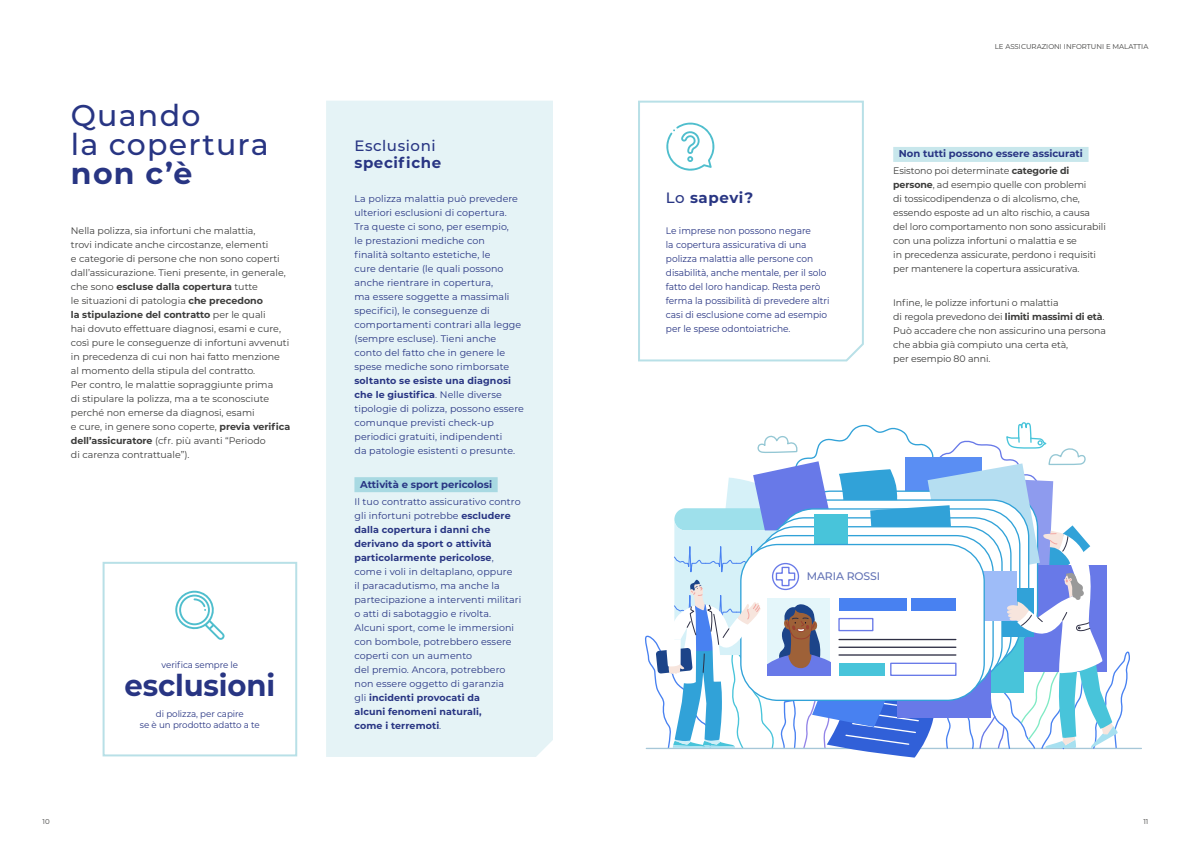
<style>
.page{position:relative;width:1191px;height:842px;background:#fff}
.page>*{position:absolute;margin:0;border:0;box-sizing:border-box;transform-origin:0 0}
.t1{font:500 30px/29px "Montserrat";letter-spacing:.04em;color:#283583}
.t2{font:700 30px "Montserrat";letter-spacing:-.005em;color:#283583}
.t3{font:700 15px "Montserrat";letter-spacing:.04em;color:#283583}
.t4{font:500 15px "Montserrat";letter-spacing:.04em;color:#283583}
.t5{font:500 11px "Montserrat";letter-spacing:-.01em;color:#6272b5}
.t6{font:700 10px "Montserrat";color:#283583}
.t7{font:9.5px/14px "Montserrat";letter-spacing:-.01em;color:#3c3c3b}
.t8{font:9.5px/14px "Montserrat";letter-spacing:.01em;color:#283583}
.t9{font:9.5px/14px "Montserrat";letter-spacing:.01em;color:#283583;scale:.95 1}
.t10{font:9px/10.3px "Montserrat";letter-spacing:-.005em;color:#283583;text-align:center}
.t11{font:7px "Montserrat";color:#3c3c3b}
.s1{font-weight:700}
.s2{font-weight:500}
</style>
<div class="page">
<div style="left:893px;top:147px;width:195px;height:15px;background:#c8e7ec"></div>
<div style="left:326px;top:101px;width:227px;height:656px;background:#e5f3f6"></div>
<div style="left:354px;top:477px;width:143px;height:15px;background:#a8d9e2"></div>
<svg style="left:638px;top:100px;width:226px;height:262px"></svg>
<svg style="left:666px;top:123px;width:48px;height:48px"></svg>
<hr style="left:646px;top:748px;width:495px;height:1px;background:#a6c7d8">
<svg style="left:645px;top:422px;width:486px;height:336px"></svg>
<div style="left:806px;top:564px;width:149px;height:20px;background:#fff"></div>
<div style="left:103px;top:562px;width:194px;height:194px;border:2px solid #b8e0e7"></div>
<svg style="left:175px;top:591px;width:49px;height:49px"></svg>
<h1 class="t1" style="left:71px;top:99px;width:199px">Quando<br>la copertura</h1>
<h1 class="t2" style="left:71px;top:151px;width:123px">non c’è</h1>
<p class="t7" style="left:71px;top:223px;width:221px">Nella polizza, sia infortuni che malattia,<br>trovi indicate anche circostanze, elementi<br>e categorie di persone che non sono coperti dall’assicurazione. Tieni presente, in generale, che sono <span class="s1">escluse dalla copertura</span> tutte<br>le situazioni di patologia <span class="s1">che precedono<br>la stipulazione del contratto</span> per le quali<br>hai dovuto effettuare diagnosi, esami e cure, così pure le conseguenze di infortuni avvenuti in precedenza di cui non hai fatto menzione al momento della stipula del contratto.<br>Per contro, le malattie sopraggiunte prima<br>di stipulare la polizza, ma a te sconosciute perché non emerse da diagnosi, esami<br>e cure, in genere sono coperte, <span class="s1">previa verifica dell’assicuratore</span> (cfr. più avanti “Periodo<br>di carenza contrattuale”).</p>
<p class="t10" style="left:162px;top:660px;width:78px">verifica sempre le</p>
<h1 class="t2" style="left:125px;top:664px;width:152px">esclusioni</h1>
<p class="t10" style="left:140px;top:708px;width:121px">di polizza, per capire<br>se è un prodotto adatto a te</p>
<h2 class="t4" style="left:354px;top:135px;width:83px">Esclusioni</h2>
<h2 class="t3" style="left:354px;top:152px;width:88px">specifiche</h2>
<p class="t8" style="left:354px;top:191px;width:168px">La polizza malattia può prevedere ulteriori esclusioni di copertura.<br>Tra queste ci sono, per esempio,<br>le prestazioni mediche con<br>finalità soltanto estetiche, le<br>cure dentarie (le quali possono anche rientrare in copertura,<br>ma essere soggette a massimali specifici), le conseguenze di comportamenti contrari alla legge (sempre escluse). Tieni anche conto del fatto che in genere le spese mediche sono rimborsate</p>
<p class="t8" style="left:354px;top:373px;width:171px"><span class="s1">soltanto se esiste una diagnosi che le giustifica</span>. Nelle diverse tipologie di polizza, possono essere comunque previsti check-up periodici gratuiti, indipendenti<br>da patologie esistenti o presunte.</p>
<p class="t6" style="left:360px;top:477px;width:133px">Attività e sport pericolosi</p>
<p class="t8" style="left:354px;top:494px;width:168px">Il tuo contratto assicurativo contro gli infortuni potrebbe <span class="s1">escludere dalla copertura i danni che derivano da sport o attività particolarmente pericolose</span>, come i voli in deltaplano, oppure<br>il paracadutismo, ma anche la partecipazione a interventi militari o atti di sabotaggio e rivolta.<br>Alcuni sport, come le immersioni con bombole, potrebbero essere coperti con un aumento<br>del premio. Ancora, potrebbero non essere oggetto di garanzia<br>gli <span class="s1">incidenti provocati da<br>alcuni fenomeni naturali,<br>come i terremoti</span>.</p>
<h2 class="t3" style="left:666px;top:187px;width:89px"><span class="s2">Lo</span> sapevi?</h2>
<p class="t9" style="left:666px;top:223px;width:174px">Le imprese non possono negare<br>la copertura assicurativa di una polizza malattia alle persone con disabilità, anche mentale, per il solo fatto del loro handicap. Resta però ferma la possibilità di prevedere altri casi di esclusione come ad esempio per le spese odontoiatriche.</p>
<p class="t11" style="left:994px;top:42px;width:155px">LE ASSICURAZIONI INFORTUNI E MALATTIA</p>
<p class="t6" style="left:899px;top:147px;width:185px">Non tutti possono essere assicurati</p>
<p class="t7" style="left:893px;top:164px;width:214px">Esistono poi determinate <span class="s1">categorie di persone</span>, ad esempio quelle con problemi<br>di tossicodipendenza o di alcolismo, che, essendo esposte ad un alto rischio, a causa del loro comportamento non sono assicurabili con una polizza infortuni o malattia e se<br>in precedenza assicurate, perdono i requisiti per mantenere la copertura assicurativa.</p>
<p class="t7" style="left:893px;top:295px;width:214px">Infine, le polizze infortuni o malattia<br>di regola prevedono dei <span class="s1">limiti massimi di età</span>.<br>Può accadere che non assicurino una persona che abbia già compiuto una certa età,<br>per esempio 80 anni.</p>
<p class="t5" style="left:806px;top:568px;width:75px">MARIA ROSSI</p>
<p class="t11" style="left:43px;top:817px;width:9px">10</p>
<p class="t11" style="left:1143px;top:817px;width:7px">11</p>
</div>
